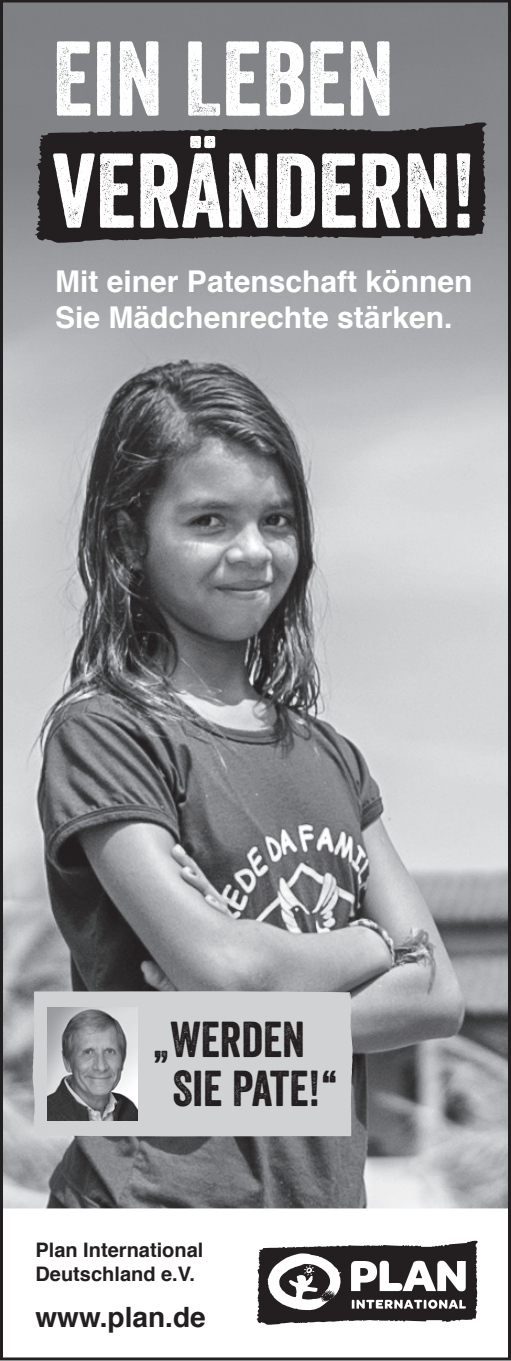
<style>
.page{position:relative;width:511px;height:1361px;background:#fff}
.page>*{position:absolute;margin:0;border:0;box-sizing:border-box;transform-origin:0 0}
.t1{font:102.4px/112px "Veneer";color:#fff}
.t2{font:48.8px/48.8px "Veneer";color:#231f20}
.t3{font:700 30px/36px "Helvetica";color:#fff}
.t4{font:700 28px "Helvetica";color:#231f20}
.t5{font:700 20px/24px "Helvetica";color:#231f20}
</style>
<div class="page">
<img style="left:4px;top:632px;width:502px;height:576px">
<img style="left:4px;top:4px;width:502px;height:628px">
<svg style="left:35px;top:122px;width:452px;height:121px;background:#2f2c2d"></svg>
<div style="left:33px;top:991px;width:319px;height:145px;background:#d1d2d4"></div>
<img style="left:48px;top:1007px;width:90px;height:113px">
<svg style="left:256px;top:1240px;width:221px;height:84px"></svg>
<div style="left:0;top:0;width:510px;height:1360px;border:3px solid #231f20"></div>
<h1 class="t1" style="left:52px;top:22px;width:424px">EIN LEBEN<br>VERÄNDERN!</h1>
<p class="t3" style="left:55px;top:264px;width:418px">Mit einer Patenschaft können<br>Sie Mädchenrechte stärken.</p>
<h2 class="t2" style="left:172px;top:1015px;width:167px;text-indent:-20px">„WERDEN<br>SIE PATE!“</h2>
<p class="t5" style="left:35px;top:1238px;width:169px">Plan International<br>Deutschland e.V.</p>
<p class="t4" style="left:35px;top:1294px;width:172px">www.plan.de</p>
</div>
